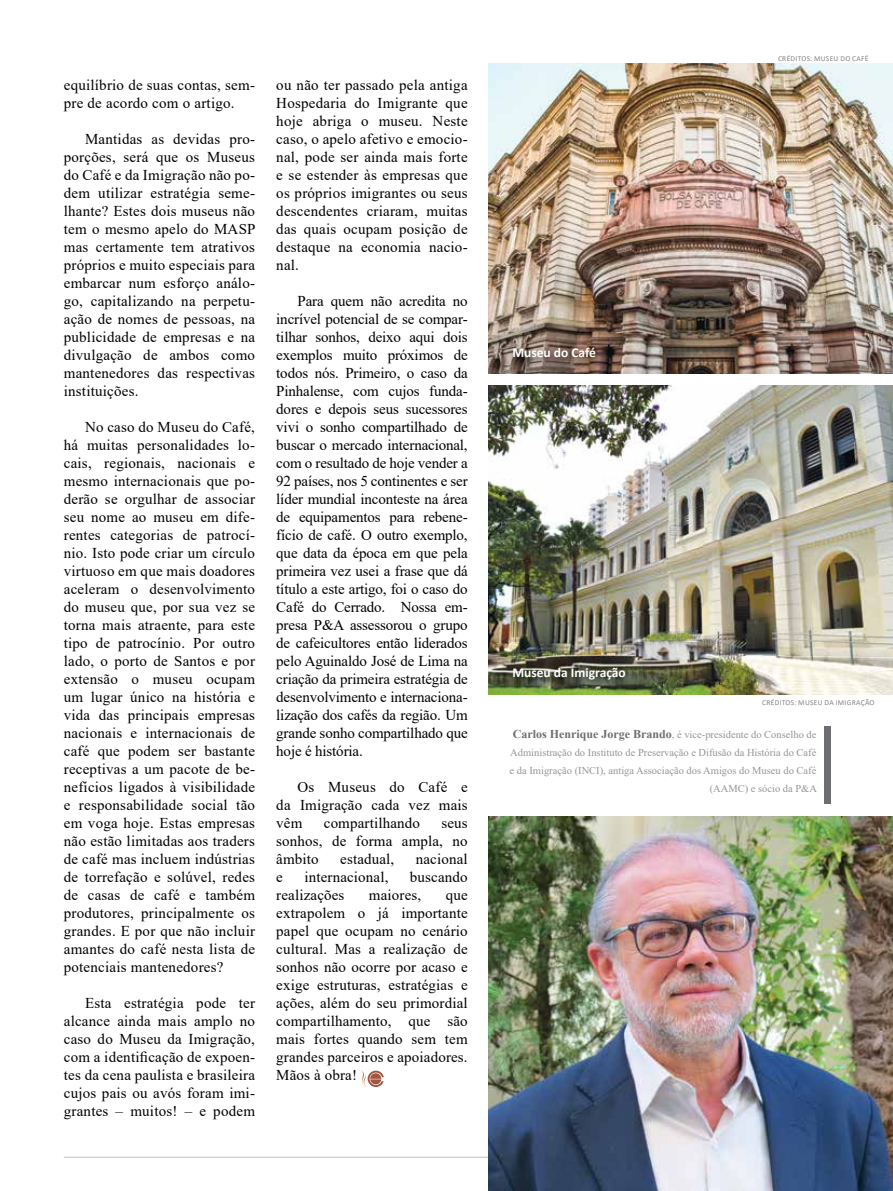
<style>
.page{position:relative;width:893px;height:1191px;background:#fff}
.page>*{position:absolute;margin:0;border:0;box-sizing:border-box;transform-origin:0 0}
.t1{font:15px/18px "Times New Roman";letter-spacing:.015em;color:#000;text-align:justify}
.t2{font:700 13.5px "Calibri";color:#fff}
.t3{font:10.5px/18px "Times New Roman";color:#939598;text-align:right}
.t4{font:7.5px "Calibri";letter-spacing:.04em;color:#808285}
.s1{font-weight:700;font-size:12px;color:#6d6e71}
</style>
<div class="page">
<hr style="left:64px;top:1157px;width:789px;height:1px;background:#bcbec0">
<img style="left:489px;top:816px;width:404px;height:375px">
<img style="left:489px;top:64px;width:404px;height:309px">
<img style="left:489px;top:385px;width:404px;height:310px">
<div style="left:824px;top:726px;width:6px;height:77px;background:#6d6e71"></div>
<svg style="left:361px;top:1070px;width:23px;height:17px"></svg>
<div style="left:508px;top:343px;width:98px;height:25px;background:#000;opacity:.75"></div>
<div style="left:508px;top:663px;width:128px;height:26px;background:#000;opacity:.75"></div>
<p class="t1" style="left:64px;top:76px;width:193px">equilíbrio de suas contas, sem&shy;pre de acordo com o artigo.</p>
<p class="t1" style="left:64px;top:130px;width:193px;text-indent:21px">Mantidas as devidas pro&shy;porções, será que os Museus do Café e da Imigração não po&shy;dem utilizar estratégia seme&shy;lhante? Estes dois museus não tem o mesmo apelo do MASP mas certamente tem atrativos próprios e muito especiais para embarcar num esforço análo&shy;go, capitalizando na perpetu&shy;ação de nomes de pessoas, na publicidade de empresas e na divulgação de ambos como mantenedores das respectivas instituições.</p>
<p class="t1" style="left:64px;top:418px;width:193px;text-indent:21px">No caso do Museu do Café, há muitas personalidades lo&shy;cais, regionais, nacionais e mesmo internacionais que po&shy;derão se orgulhar de associar seu nome ao museu em dife&shy;rentes categorias de patrocí&shy;nio. Isto pode criar um círculo virtuoso em que mais doadores aceleram o desenvolvimento do museu que, por sua vez se torna mais atraente, para este tipo de patrocínio. Por outro lado, o porto de Santos e por extensão o museu ocupam um lugar único na história e vida das principais empresas nacionais e internacionais de café que podem ser bastante receptivas a um pacote de be&shy;nefícios ligados à visibilidade e responsabilidade social tão em voga hoje. Estas empresas não estão limitadas aos traders de café mas incluem indústrias de torrefação e solúvel, redes de casas de café e também produtores, principalmente os grandes. E por que não incluir amantes do café nesta lista de potenciais mantenedores?</p>
<p class="t1" style="left:64px;top:994px;width:193px;text-indent:21px">Esta estratégia pode ter alcance ainda mais amplo no caso do Museu da Imigração, com a identificação de expoen&shy;tes da cena paulista e brasileira cujos pais ou avós foram imi&shy;grantes – muitos! – e podem</p>
<p class="t1" style="left:276px;top:76px;width:193px">ou não ter passado pela antiga Hospedaria do Imigrante que hoje abriga o museu. Neste caso, o apelo afetivo e emocio&shy;nal, pode ser ainda mais forte e se estender às empresas que os próprios imigrantes ou seus descendentes criaram, muitas das quais ocupam posição de destaque na economia nacio&shy;nal.</p>
<p class="t1" style="left:276px;top:292px;width:193px;text-indent:21px">Para quem não acredita no incrível potencial de se compar&shy;tilhar sonhos, deixo aqui dois exemplos muito próximos de todos nós. Primeiro, o caso da Pinhalense, com cujos funda&shy;dores e depois seus sucessores vivi o sonho compartilhado de buscar o mercado internacional, com o resultado de hoje vender a 92 países, nos 5 continentes e ser líder mundial inconteste na área de equipamentos para rebene&shy;fício de café. O outro exemplo, que data da época em que pela primeira vez usei a frase que dá título a este artigo, foi o caso do Café do Cerrado. Nossa em&shy;presa P&amp;A assessorou o grupo de cafeicultores então liderados pelo Aguinaldo José de Lima na criação da primeira estratégia de desenvolvimento e internaciona&shy;lização dos cafés da região. Um grande sonho compartilhado que hoje é história.</p>
<p class="t1" style="left:276px;top:778px;width:193px;text-indent:21px">Os Museus do Café e da Imigração cada vez mais vêm</p>
<p class="t1" style="left:324px;top:814px;width:98px">compartilhando</p>
<p class="t1" style="left:276px;top:814px;width:193px;text-indent:165px">seus sonhos, de forma ampla, no âmbito</p>
<p class="t1" style="left:340px;top:850px;width:56px">estadual,</p>
<p class="t1" style="left:416px;top:850px;width:53px">nacional</p>
<p class="t1" style="left:276px;top:868px;width:8px">e</p>
<p class="t1" style="left:304px;top:868px;width:86px">internacional,</p>
<p class="t1" style="left:410px;top:868px;width:59px">buscando</p>
<p class="t1" style="left:276px;top:886px;width:70px">realizações</p>
<p class="t1" style="left:369px;top:886px;width:54px">maiores,</p>
<p class="t1" style="left:276px;top:886px;width:193px;text-indent:169px">que extrapolem o já importante papel que ocupam no cenário cultural. Mas a realização de sonhos não ocorre por acaso e exige estruturas, estratégias e ações, além do seu primordial compartilhamento, que são mais fortes quando sem tem grandes parceiros e apoiadores.<br>Mãos à obra!</p>
<p class="t2" style="left:512px;top:343px;width:85px">Museu do Café</p>
<p class="t2" style="left:512px;top:662px;width:115px">Museu da Imigração</p>
<p class="t4" style="left:778px;top:53px;width:92px">CRÉDITOS: MUSEU DO CAFÉ</p>
<p class="t4" style="left:762px;top:697px;width:114px">CRÉDITOS: MUSEU DA IMIGRAÇÃO</p>
<p class="t3" style="left:510px;top:725px;width:309px"><span class="s1">Carlos Henrique Jorge Brando</span>, é vice-presidente do Conselho de Administração do Instituto de Preservação e Difusão da História do Café e da Imigração (INCI), antiga Associação dos Amigos do Museu do Café (AAMC) e sócio da P&amp;A</p>
</div>
